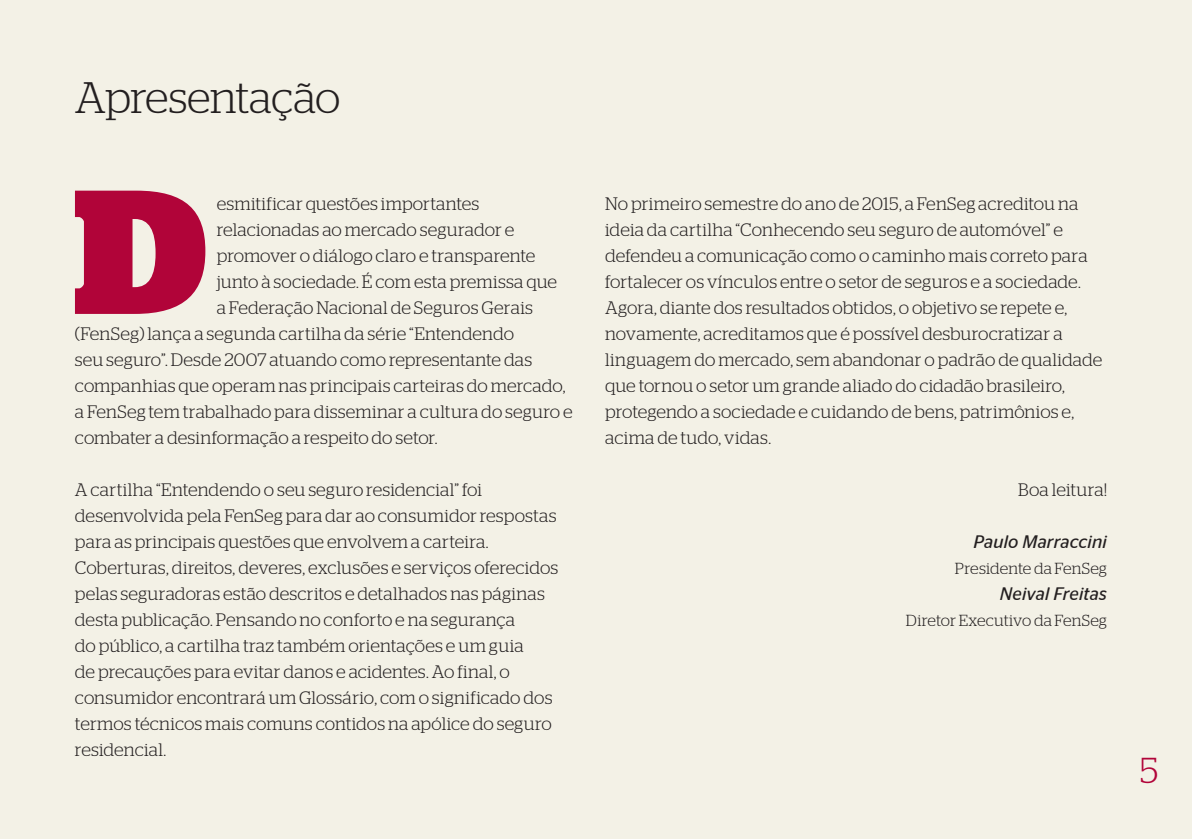
<style>
.page{position:relative;width:1192px;height:839px;background:#fff}
.page>*{position:absolute;margin:0;border:0;box-sizing:border-box;transform-origin:0 0}
.t1{font:300 44px "Stag";letter-spacing:-.015em;color:#231f20}
.t2{font:300 36px "Stag";color:#b10439}
.t3{font:300 18px/26px "Stag";letter-spacing:.005em;color:#231f20}
.t4{font:italic 18px "Stag Sans Gl";letter-spacing:.005em;color:#231f20}
.t5{font:300 16px "Stag";letter-spacing:.01em;color:#231f20}
</style>
<div class="page">
<div style="left:0;top:0;width:1192px;height:838px;background:#f3f1e6"></div>
<svg style="left:75px;top:190px;width:130px;height:124px"></svg>
<h1 class="t1" style="left:75px;top:73px;width:267px">Apresentação</h1>
<p class="t3" style="left:217px;top:190px;width:264px">esmitificar questões importantes</p>
<p class="t3" style="left:217px;top:216px;width:299px">relacionadas ao mercado segurador e</p>
<p class="t3" style="left:217px;top:242px;width:320px">promover o diálogo claro e transparente</p>
<p class="t3" style="left:217px;top:268px;width:342px">junto à sociedade. É com esta premissa que</p>
<p class="t3" style="left:217px;top:294px;width:318px">a Federação Nacional de Seguros Gerais</p>
<p class="t3" style="left:75px;top:320px;width:440px">(FenSeg) lança a segunda cartilha da série “Entendendo</p>
<p class="t3" style="left:75px;top:346px;width:459px">seu seguro”. Desde 2007 atuando como representante das</p>
<p class="t3" style="left:75px;top:372px;width:492px">companhias que operam nas principais carteiras do mercado,</p>
<p class="t3" style="left:75px;top:398px;width:499px">a FenSeg tem trabalhado para disseminar a cultura do seguro e</p>
<p class="t3" style="left:75px;top:424px;width:364px">combater a desinformação a respeito do setor.</p>
<p class="t3" style="left:75px;top:476px;width:485px">A cartilha “Entendendo o seu seguro residencial” foi desenvolvida pela FenSeg para dar ao consumidor respostas para as principais questões que envolvem a carteira.<br>Coberturas, direitos, deveres, exclusões e serviços oferecidos pelas seguradoras estão descritos e detalhados nas páginas desta publicação. Pensando no conforto e na segurança<br>do público, a cartilha traz também orientações e um guia<br>de precauções para evitar danos e acidentes. Ao final, o consumidor encontrará um Glossário, com o significado dos termos técnicos mais comuns contidos na apólice do seguro residencial.</p>
<p class="t3" style="left:605px;top:190px;width:499px">No primeiro semestre do ano de 2015, a FenSeg acreditou na ideia da cartilha “Conhecendo seu seguro de automóvel” e defendeu a comunicação como o caminho mais correto para fortalecer os vínculos entre o setor de seguros e a sociedade.<br>Agora, diante dos resultados obtidos, o objetivo se repete e, novamente, acreditamos que é possível desburocratizar a linguagem do mercado, sem abandonar o padrão de qualidade que tornou o setor um grande aliado do cidadão brasileiro, protegendo a sociedade e cuidando de bens, patrimônios e, acima de tudo, vidas.</p>
<p class="t3" style="left:1018px;top:476px;width:90px">Boa leitura!</p>
<p class="t4" style="left:973px;top:531px;width:135px">Paulo Marraccini</p>
<p class="t5" style="left:955px;top:559px;width:153px">Presidente da FenSeg</p>
<p class="t4" style="left:1000px;top:583px;width:109px">Neival Freitas</p>
<p class="t5" style="left:906px;top:611px;width:202px">Diretor Executivo da FenSeg</p>
<h2 class="t2" style="left:1140px;top:749px;width:20px">5</h2>
</div>
